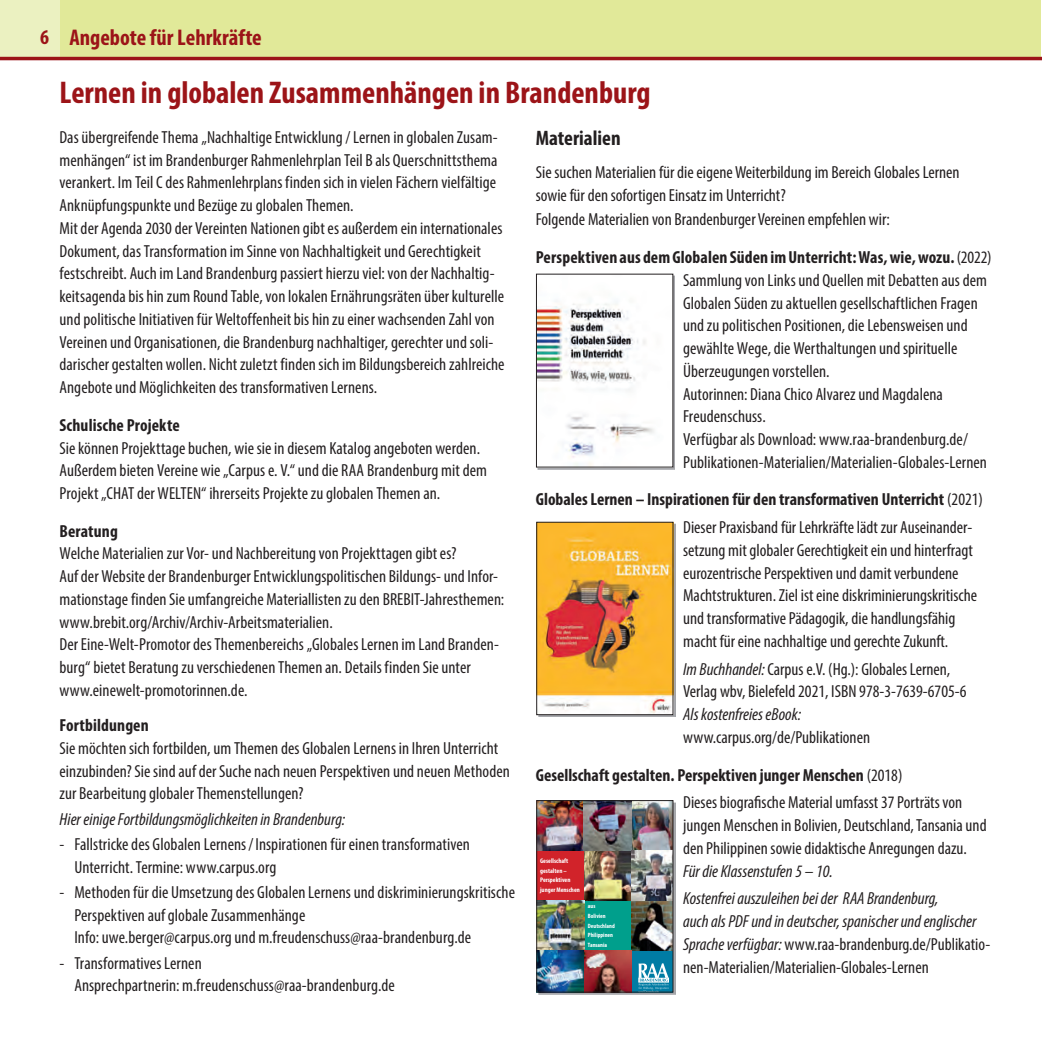
<style>
.page{position:relative;width:1042px;height:1042px;background:#fff}
.page>*{position:absolute;margin:0;border:0;box-sizing:border-box;transform-origin:0 0}
.t1{font:700 condensed 31.5px "Myriad Pro";color:#9c1418}
.t2{font:700 condensed 22.75px "Myriad Pro";color:#9c1418}
.t3{font:700 condensed 21px "Myriad Pro";color:#231f20}
.t4{font:700 condensed 21px "Myriad Pro";color:#9c1418}
.t5{font:condensed 17.5px/22.8px "Myriad Pro";color:#231f20}
.t6{font:700 condensed 17.5px/27.7px "Myriad Pro";color:#231f20}
.t7{font:italic condensed 17.5px/27.7px "Myriad Pro";color:#231f20}
.t8{font:700 condensed 6.65px/9.6px "Myriad Pro";color:#fff}
.t9{font:700 condensed 6.12px/9.5px "Myriad Pro";color:#fff}
.s1{font-weight:700}
.s2{font-weight:400}
.s3{font-style:italic}
</style>
<div class="page">
<div style="left:60px;top:0;width:981px;height:58px;background:#e1e999"></div>
<div style="left:0;top:0;width:60px;height:58px;background:#ebf1c1"></div>
<hr style="left:0;top:57px;width:1042px;height:3px;background:#9c1418">
<img style="left:538px;top:524px;width:137px;height:193px">
<img style="left:538px;top:524px;width:133px;height:189px">
<div style="left:536px;top:522px;width:137px;height:193px;border:1px solid #231f20"></div>
<img style="left:538px;top:802px;width:137px;height:192px">
<div style="left:584px;top:901px;width:47px;height:50px;background:#009f8c"></div>
<div style="left:631px;top:951px;width:42px;height:41px;background:#007ca4"></div>
<div style="left:537px;top:850px;width:47px;height:50px;background:#d1232a"></div>
<img style="left:538px;top:802px;width:133px;height:48px">
<img style="left:584px;top:850px;width:47px;height:50px">
<img style="left:538px;top:901px;width:46px;height:50px">
<img style="left:631px;top:850px;width:40px;height:101px">
<img style="left:584px;top:951px;width:47px;height:39px">
<img style="left:538px;top:951px;width:46px;height:39px">
<svg style="left:638px;top:963px;width:30px;height:27px"></svg>
<div style="left:536px;top:800px;width:137px;height:192px;border:1px solid #231f20"></div>
<img style="left:538px;top:276px;width:137px;height:193px">
<img style="left:538px;top:276px;width:133px;height:189px">
<p class="t4" style="left:40px;top:24px;width:10px">6</p>
<h2 class="t2" style="left:69px;top:23px;width:194px">Angebote für Lehrkräfte</h2>
<h1 class="t1" style="left:60px;top:73px;width:592px">Lernen in globalen Zusammenhängen in Brandenburg</h1>
<p class="t5" style="left:60px;top:125px;width:447px">Das übergreifende Thema „Nachhaltige Entwicklung / Lernen in globalen Zusam&shy;menhängen“ ist im Brandenburger Rahmenlehrplan Teil B als Querschnittsthema verankert. Im Teil C des Rahmenlehrplans finden sich in vielen Fächern vielfältige Anknüpfungspunkte und Bezüge zu globalen Themen.<br>Mit der Agenda 2030 der Vereinten Nationen gibt es außerdem ein internationales Dokument, das Transformation im Sinne von Nachhaltigkeit und Gerechtigkeit festschreibt. Auch im Land Brandenburg passiert hierzu viel: von der Nachhaltig&shy;keitsagenda bis hin zum Round Table, von lokalen Ernährungsräten über kulturelle und politische Initiativen für Weltoffenheit bis hin zu einer wachsenden Zahl von Vereinen und Organisationen, die Brandenburg nachhaltiger, gerechter und soli&shy;darischer gestalten wollen. Nicht zuletzt finden sich im Bildungsbereich zahlreiche Angebote und Möglichkeiten des transformativen Lernens.</p>
<p class="t6" style="left:60px;top:411px;width:122px">Schulische Projekte</p>
<p class="t5" style="left:60px;top:436px;width:429px">Sie können Projekttage buchen, wie sie in diesem Katalog angeboten werden.<br>Außerdem bieten Vereine wie „Carpus e. V.“ und die RAA Brandenburg mit dem<br>Projekt „CHAT der WELTEN“ ihrerseits Projekte zu globalen Themen an.</p>
<p class="t6" style="left:60px;top:517px;width:60px">Beratung</p>
<p class="t5" style="left:60px;top:542px;width:446px">Welche Materialien zur Vor- und Nachbereitung von Projekttagen gibt es?<br>Auf der Website der Brandenburger Entwicklungspolitischen Bildungs- und Infor&shy;mationstage finden Sie umfangreiche Materiallisten zu den BREBIT-Jahresthemen: www.brebit.org/Archiv/Archiv-Arbeitsmaterialien.<br>Der Eine-Welt-Promotor des Themenbereichs „Globales Lernen im Land Branden&shy;burg“ bietet Beratung zu verschiedenen Themen an. Details finden Sie unter www.einewelt-promotorinnen.de.</p>
<p class="t6" style="left:60px;top:711px;width:91px">Fortbildungen</p>
<p class="t5" style="left:60px;top:736px;width:452px">Sie möchten sich fortbilden, um Themen des Globalen Lernens in Ihren Unterricht einzubinden? Sie sind auf der Suche nach neuen Perspektiven und neuen Methoden zur Bearbeitung globaler Themenstellungen?</p>
<p class="t7" style="left:60px;top:805px;width:287px">Hier einige Fortbildungsmöglichkeiten in Brandenburg:</p>
<p class="t5" style="left:74px;top:832px;width:397px;text-indent:-15px">- Fallstricke des Globalen Lernens / Inspirationen für einen transformativen<br>Unterricht. Termine: www.carpus.org</p>
<p class="t5" style="left:74px;top:880px;width:442px;text-indent:-15px">- Methoden für die Umsetzung des Globalen Lernens und diskriminierungskritische<br>Perspektiven auf globale Zusammenhänge<br>Info: uwe.berger@carpus.org und m.freudenschuss@raa-brandenburg.de</p>
<p class="t5" style="left:74px;top:951px;width:322px;text-indent:-15px">- Transformatives Lernen<br>Ansprechpartnerin: m.freudenschuss@raa-brandenburg.de</p>
<p class="t3" style="left:536px;top:125px;width:86px">Materialien</p>
<p class="t5" style="left:536px;top:161px;width:425px">Sie suchen Materialien für die eigene Weiterbildung im Bereich Globales Lernen sowie für den sofortigen Einsatz im Unterricht?</p>
<p class="t5" style="left:536px;top:201px;width:457px;line-height:37.6px">Folgende Materialien von Brandenburger Vereinen empfehlen wir:<br><span class="s1">Perspektiven aus dem Globalen Süden im Unterricht: Was, wie, wozu.</span> (2022)</p>
<p class="t5" style="left:683px;top:268px;width:305px">Sammlung von Links und Quellen mit Debatten aus dem Globalen Süden zu aktuellen gesellschaftlichen Fragen und zu politischen Positionen, die Lebensweisen und gewählte Wege, die Werthaltungen und spirituelle Überzeugungen vorstellen.<br>Autorinnen: Diana Chico Alvarez und Magdalena Freudenschuss.<br>Verfügbar als Download: www.raa-brandenburg.de/ Publikationen-Materialien/Materialien-Globales-Lernen</p>
<p class="t6" style="left:683px;top:485px;width:301px;text-indent:-147px">Globales Lernen – Inspirationen für den transformativen Unterricht <span class="s2">(2021)<br>Dieser Praxisband für Lehrkräfte lädt zur Auseinander-</span></p>
<p class="t5" style="left:683px;top:538px;width:296px">setzung mit globaler Gerechtigkeit ein und hinterfragt eurozentrische Perspektiven und damit verbundene Machtstrukturen. Ziel ist eine diskriminierungskritische und transformative Pädagogik, die handlungsfähig macht für eine nachhaltige und gerechte Zukunft.</p>
<p class="t5" style="left:683px;top:657px;width:285px"><span class="s3">Im Buchhandel:</span> Carpus e.V. (Hg.): Globales Lernen,<br>Verlag wbv, Bielefeld 2021, ISBN 978-3-7639-6705-6</p>
<p class="t7" style="left:683px;top:700px;width:119px">Als kostenfreies eBook:</p>
<p class="t6" style="left:536px;top:718px;width:368px;line-height:37.6px;text-indent:147px"><span class="s2">www.carpus.org/de/Publikationen<br></span>Gesellschaft gestalten. Perspektiven junger Menschen <span class="s2">(2018)</span></p>
<p class="t5" style="left:683px;top:791px;width:305px">Dieses biografische Material umfasst 37 Porträts von jungen Menschen in Bolivien, Deutschland, Tansania und den Philippinen sowie didaktische Anregungen dazu.</p>
<p class="t7" style="left:683px;top:856px;width:257px">Für die Klassenstufen 5 – 10.<br>Kostenfrei auszuleihen bei der RAA Brandenburg,</p>
<p class="t5" style="left:683px;top:909px;width:309px"><span class="s3">auch als PDF und in deutscher, spanischer und englischer<br>Sprache verfügbar:</span> www.raa-brandenburg.de/Publikatio&shy;nen-Materialien/Materialien-Globales-Lernen</p>
<p class="t8" style="left:540px;top:856px;width:41px">Gesellschaft gestalten –<br>Perspektiven junger Menschen</p>
<p class="t9" style="left:588px;top:901px;width:28px">aus<br>Bolivien<br>Deutschland<br>Philippinen<br>Tansania</p>
</div>
